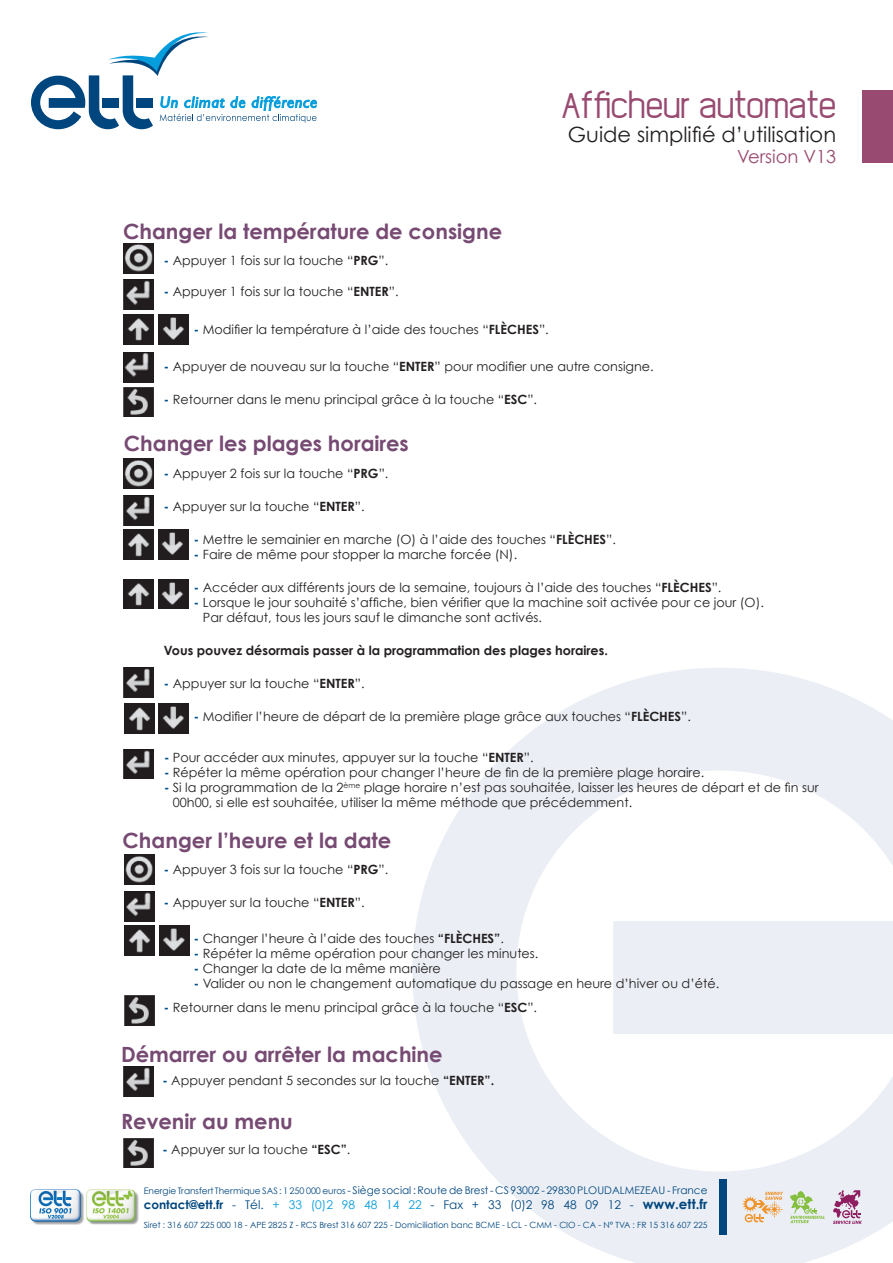
<style>
.page{position:relative;width:893px;height:1263px;background:#fff}
.page>*{position:absolute;margin:0;border:0;box-sizing:border-box;transform-origin:0 0}
.t1{font:25.5px "Elegan Tech";color:#984a70}
.t2{font:700 21px "Century Gothic";color:#764a72}
.t3{font:21px "Century Gothic";color:#231f20}
.t4{font:18px "Century Gothic";color:#984a70}
.t5{font:12.75px/15px "Century Gothic";color:#231f20}
.t6{font:700 12.75px "Century Gothic";color:#231f20}
.t7{font:12px "Century Gothic";color:#00467e}
.t8{font:10.5px "Century Gothic";color:#00467e}
.t9{font:8.55px "Century Gothic";color:#00467e}
.s1{font-weight:700;color:#00518b}
.s2{font-weight:700}
.s3{font-size:9px}
.s4{color:#069ddc}
.s5{font-weight:700;font-size:13.5px}
</style>
<div class="page">
<svg style="left:412px;top:668px;width:481px;height:595px;fill:#ebeff5"></svg>
<div style="left:720px;top:1179px;width:7px;height:56px;background:#00467e"></div>
<svg style="left:790px;top:1191px;width:35px;height:32px"></svg>
<svg style="left:833px;top:1190px;width:29px;height:34px"></svg>
<svg style="left:742px;top:1192px;width:41px;height:30px"></svg>
<img style="left:87px;top:1189px;width:52px;height:35px">
<img style="left:31px;top:1189px;width:53px;height:35px">
<svg style="left:31px;top:32px;width:286px;height:97px"></svg>
<div style="left:862px;top:91px;width:31px;height:72px;background:#984a70"></div>
<img style="left:124px;top:244px;width:30px;height:29px">
<img style="left:124px;top:280px;width:30px;height:30px">
<img style="left:124px;top:314px;width:30px;height:30px">
<img style="left:159px;top:314px;width:30px;height:30px">
<img style="left:124px;top:353px;width:30px;height:29px">
<img style="left:124px;top:387px;width:30px;height:30px">
<img style="left:124px;top:459px;width:30px;height:30px">
<img style="left:124px;top:495px;width:30px;height:30px">
<img style="left:124px;top:530px;width:30px;height:29px">
<img style="left:124px;top:579px;width:30px;height:30px">
<img style="left:158px;top:530px;width:30px;height:29px">
<img style="left:158px;top:579px;width:30px;height:30px">
<img style="left:124px;top:668px;width:30px;height:29px">
<img style="left:124px;top:749px;width:30px;height:30px">
<img style="left:124px;top:703px;width:30px;height:30px">
<img style="left:159px;top:703px;width:30px;height:30px">
<img style="left:124px;top:855px;width:30px;height:30px">
<img style="left:124px;top:891px;width:30px;height:30px">
<img style="left:124px;top:1066px;width:30px;height:30px">
<img style="left:124px;top:925px;width:30px;height:30px">
<img style="left:159px;top:925px;width:30px;height:30px">
<img style="left:124px;top:995px;width:30px;height:30px">
<img style="left:124px;top:1138px;width:30px;height:30px">
<h2 class="t2" style="left:123px;top:218px;width:381px">Changer la température de consigne</h2>
<h1 class="t1" style="left:561px;top:94px;width:277px">Afficheur automate</h1>
<h2 class="t3" style="left:568px;top:122px;width:270px">Guide simplifié d’utilisation</h2>
<h3 class="t4" style="left:737px;top:146px;width:100px">Version V13</h3>
<p class="t5" style="left:164px;top:253px;width:226px"><span class="s1">-</span> Appuyer 1 fois sur la touche “<span class="s2">PRG</span>”.</p>
<p class="t5" style="left:164px;top:284px;width:236px"><span class="s1">-</span> Appuyer 1 fois sur la touche “<span class="s2">ENTER</span>”.</p>
<p class="t5" style="left:194px;top:322px;width:356px"><span class="s1">-</span> Modifier la température à l’aide des touches “<span class="s2">FLÈCHES</span>”.</p>
<p class="t5" style="left:164px;top:359px;width:491px"><span class="s1">-</span> Appuyer de nouveau sur la touche “<span class="s2">ENTER</span>” pour modifier une autre consigne.</p>
<p class="t5" style="left:164px;top:392px;width:375px"><span class="s1">-</span> Retourner dans le menu principal grâce à la touche “<span class="s2">ESC</span>”.</p>
<h2 class="t2" style="left:124px;top:430px;width:287px">Changer les plages horaires</h2>
<p class="t5" style="left:164px;top:466px;width:226px"><span class="s1">-</span> Appuyer 2 fois sur la touche “<span class="s2">PRG</span>”.</p>
<p class="t5" style="left:164px;top:499px;width:202px"><span class="s1">-</span> Appuyer sur la touche “<span class="s2">ENTER</span>”.</p>
<p class="t5" style="left:194px;top:532px;width:423px"><span class="s1">-</span> Mettre le semainier en marche (O) à l’aide des touches “<span class="s2">FLÈCHES</span>”.</p>
<p class="t5" style="left:194px;top:547px;width:325px"><span class="s1">-</span> Faire de même pour stopper la marche forcée (N).</p>
<p class="t5" style="left:194px;top:580px;width:529px"><span class="s1">-</span> Accéder aux différents jours de la semaine, toujours à l’aide des touches “<span class="s2">FLÈCHES</span>”.</p>
<p class="t5" style="left:203px;top:595px;width:563px;text-indent:-9px"><span class="s1">-</span> Lorsque le jour souhaité s’affiche, bien vérifier que la machine soit activée pour ce jour (O).<br>Par défaut, tous les jours sauf le dimanche sont activés.</p>
<p class="t6" style="left:164px;top:643px;width:445px">Vous pouvez désormais passer à la programmation des plages horaires.</p>
<p class="t5" style="left:164px;top:676px;width:202px"><span class="s1">-</span> Appuyer sur la touche “<span class="s2">ENTER</span>”.</p>
<p class="t5" style="left:194px;top:709px;width:498px"><span class="s1">-</span> Modifier l’heure de départ de la première plage grâce aux touches “<span class="s2">FLÈCHES</span>”.</p>
<p class="t5" style="left:164px;top:750px;width:371px"><span class="s1">-</span> Pour accéder aux minutes, appuyer sur la touche “<span class="s2">ENTER</span>”.</p>
<p class="t5" style="left:164px;top:765px;width:542px"><span class="s1">-</span> Répéter la même opération pour changer l’heure de fin de la première plage horaire.</p>
<p class="t5" style="left:173px;top:780px;width:647px;text-indent:-9px"><span class="s1">-</span> Si la programmation de la 2<sup>ème</sup> plage horaire n’est pas souhaitée, laisser les heures de départ et de fin sur<br>00h00, si elle est souhaitée, utiliser la même méthode que précédemment.</p>
<h2 class="t2" style="left:123px;top:828px;width:270px">Changer l’heure et la date</h2>
<p class="t5" style="left:164px;top:861px;width:226px"><span class="s1">-</span> Appuyer 3 fois sur la touche “<span class="s2">PRG</span>”.</p>
<p class="t5" style="left:164px;top:894px;width:202px"><span class="s1">-</span> Appuyer sur la touche “<span class="s2">ENTER</span>”.</p>
<p class="t5" style="left:194px;top:930px;width:311px"><span class="s1">-</span> Changer l’heure à l’aide des touches <span class="s2">“FLÈCHES”</span>.</p>
<p class="t5" style="left:194px;top:945px;width:346px"><span class="s1">-</span> Répéter la même opération pour changer les minutes.</p>
<p class="t5" style="left:194px;top:960px;width:248px"><span class="s1">-</span> Changer la date de la même manière</p>
<p class="t5" style="left:194px;top:975px;width:527px"><span class="s1">-</span> Valider ou non le changement automatique du passage en heure d’hiver ou d’été.</p>
<p class="t5" style="left:164px;top:999px;width:375px"><span class="s1">-</span> Retourner dans le menu principal grâce à la touche “<span class="s2">ESC</span>”.</p>
<h2 class="t2" style="left:121px;top:1041px;width:323px">Démarrer ou arrêter la machine</h2>
<p class="t5" style="left:162px;top:1072px;width:333px"><span class="s1">-</span> Appuyer pendant 5 secondes sur la touche <span class="s2">“ENTER”.</span></p>
<h2 class="t2" style="left:121px;top:1108px;width:173px">Revenir au menu</h2>
<p class="t5" style="left:162px;top:1142px;width:190px"><span class="s1">-</span> Appuyer sur la touche <span class="s2">“ESC”</span>.</p>
<p class="t8" style="left:144px;top:1184px;width:565px"><span class="s3">Energie Transfert Thermique SAS : 1 250 000 euros</span> - Siège social :Route de Brest - CS 93002 - 29830 PLOUDALMEZEAU - France</p>
<p class="t7" style="left:144px;top:1197px;width:565px"><span class="s2">contact@ett.fr</span> - Tél. <span class="s4">+ 33 (0)2 98 48 14 22</span> - Fax + 33 (0)2 98 48 09 12 - <span class="s5">www.ett.fr</span></p>
<p class="t9" style="left:144px;top:1219px;width:565px">Siret : 316 607 225 000 18 - APE 2825 Z - RCS Brest 316 607 225 - Domiciliation banc BCME - LCL - CMM - CIO - CA - N° TVA : FR 15 316 607 225</p>
</div>
